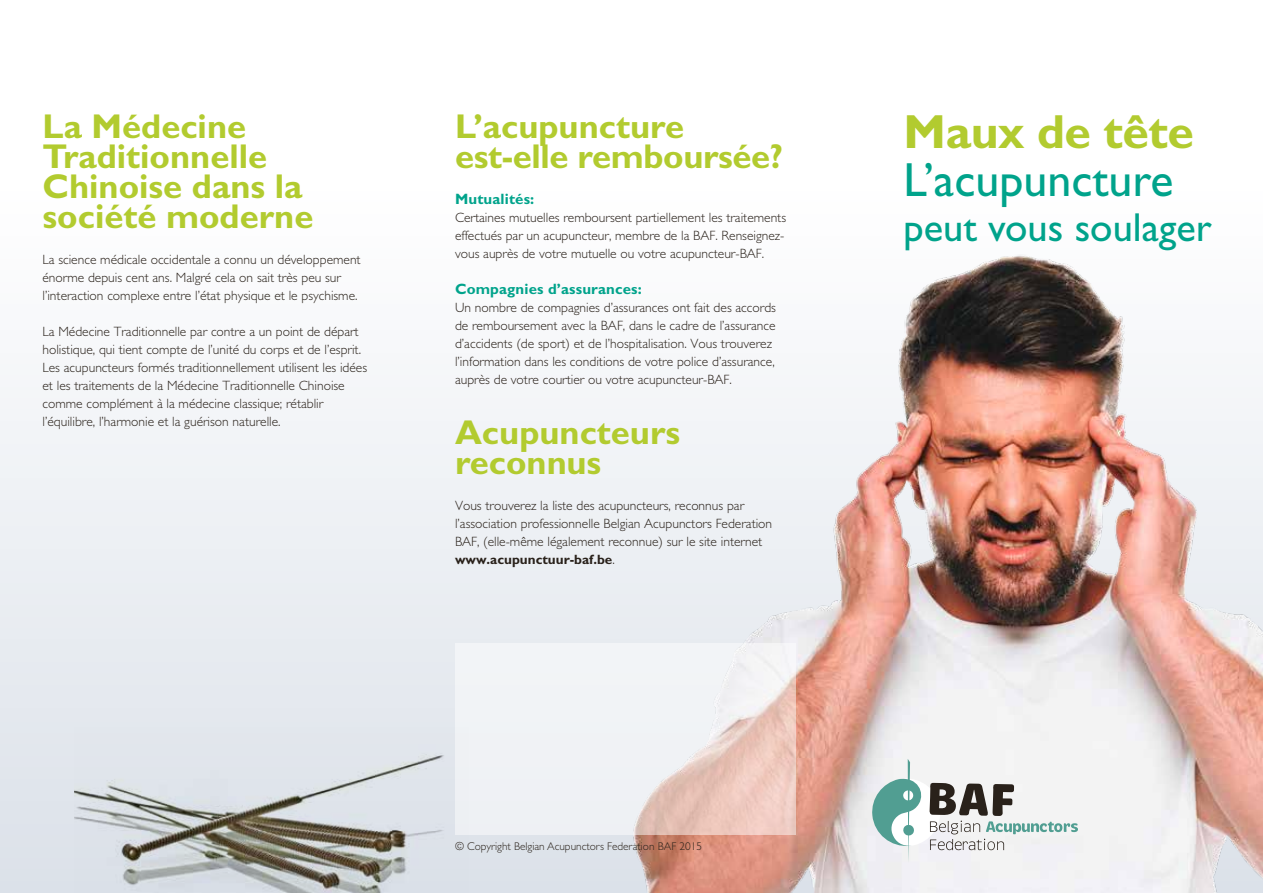
<style>
.page{position:relative;width:1263px;height:893px;background:#fff}
.page>*{position:absolute;margin:0;border:0;box-sizing:border-box;transform-origin:0 0}
.t1{font:48px "Gill Sans Std";color:#00a38b}
.t2{font:700 48px "Gill Sans Std";letter-spacing:-.01em;color:#b2cb2f}
.t3{font:40.5px "Gill Sans Std";color:#00a38b}
.t4{font:700 34.5px/30px "Gill Sans Std";color:#b2cb2f}
.t5{font:700 15px "Gill Sans Std";letter-spacing:.01em;color:#00a38b}
.t6{font:300 13.5px/18px "Gill Sans Std";color:#29211a}
.t7{font:300 11.25px "Gill Sans Std";color:#29211a}
.s1{font-weight:700}
</style>
<div class="page">
<div style="left:0;top:182px;width:1263px;height:711px;background:linear-gradient(to bottom,#fff,#dbe1e9)"></div>
<img style="left:521px;top:182px;width:742px;height:711px">
<svg style="left:872px;top:759px;width:206px;height:104px"></svg>
<svg style="left:455px;top:643px;width:340px;height:191px;fill:#f0f2f5"></svg>
<img style="left:74px;top:728px;width:394px;height:165px">
<h3 class="t4" style="left:43px;top:112px;width:272px">La Médecine<br>Traditionnelle<br>Chinoise dans la société moderne</h3>
<p class="t6" style="left:43px;top:251px;width:320px">La science médicale occidentale a connu un développement énorme depuis cent ans. Malgré cela on sait très peu sur l’interaction complexe entre l’état physique et le psychisme.</p>
<p class="t6" style="left:43px;top:323px;width:326px">La Médecine Traditionnelle par contre a un point de départ holistique, qui tient compte de l’unité du corps et de l’esprit.<br>Les acupuncteurs formés traditionnellement utilisent les idées et les traitements de la Médecine Traditionnelle Chinoise comme complément à la médecine classique; rétablir l’équilibre, l’harmonie et la guérison naturelle.</p>
<h3 class="t4" style="left:455px;top:112px;width:329px">L’acupuncture est-elle remboursée?</h3>
<p class="t5" style="left:455px;top:190px;width:81px">Mutualités:</p>
<p class="t6" style="left:455px;top:209px;width:333px">Certaines mutuelles remboursent partiellement les traitements effectués par un acupuncteur, membre de la BAF. Renseignez&shy;vous auprès de votre mutuelle ou votre acupuncteur-BAF.</p>
<p class="t5" style="left:455px;top:280px;width:188px">Compagnies d’assurances:</p>
<p class="t6" style="left:455px;top:299px;width:322px">Un nombre de compagnies d’assurances ont fait des accords de remboursement avec la BAF, dans le cadre de l’assurance d’accidents (de sport) et de l’hospitalisation. Vous trouverez l’information dans les conditions de votre police d’assurance, auprès de votre courtier ou votre acupuncteur-BAF.</p>
<h3 class="t4" style="left:455px;top:418px;width:227px">Acupuncteurs reconnus</h3>
<p class="t6" style="left:455px;top:497px;width:319px">Vous trouverez la liste des acupuncteurs, reconnus par l’association professionnelle Belgian Acupunctors Federation BAF, (elle-même légalement reconnue) sur le site internet <span class="s1">www.acupunctuur-baf.be</span>.</p>
<p class="t7" style="left:455px;top:839px;width:248px">© Copyright Belgian Acupunctors Federation BAF 2015</p>
<h1 class="t2" style="left:904px;top:103px;width:292px">Maux de tête</h1>
<h1 class="t1" style="left:904px;top:152px;width:271px">L’acupuncture</h1>
<h2 class="t3" style="left:904px;top:204px;width:310px">peut vous soulager</h2>
</div>
